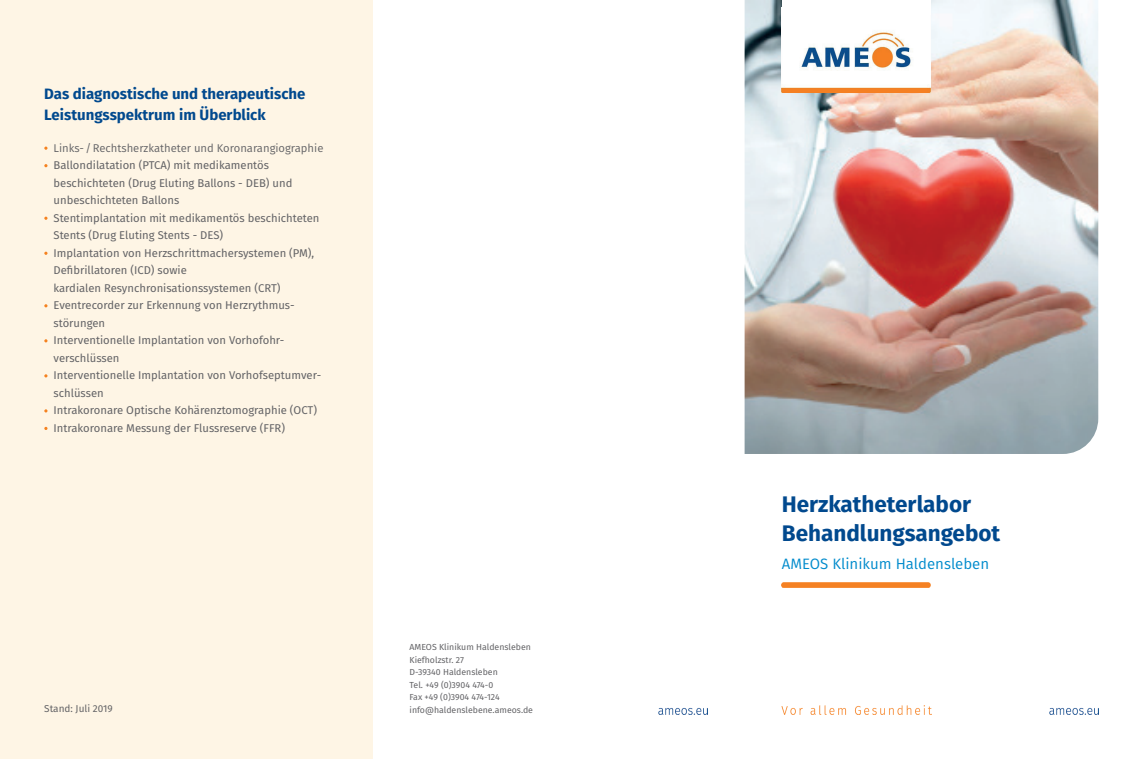
<style>
.page{position:relative;width:1124px;height:759px;background:#fff}
.page>*{position:absolute;margin:0;border:0;box-sizing:border-box;transform-origin:0 0}
.t1{font:700 22.5px/28.8px "Fira Sans";color:#01498e}
.t2{font:700 15px/21.2px "Fira Sans";color:#01498e}
.t3{font:15px "Fira Sans";color:#008bcc}
.t4{font:11.25px/17.5px "Fira Sans";color:#636366}
.t5{font:11.25px "Fira Sans";color:#636366}
.t6{font:10px "Fira Sans";color:#636366}
.t7{font:8.75px/12.5px "Fira Sans";color:#636366}
</style>
<div class="page">
<div style="left:0;top:0;width:372px;height:758px;background:#fef5e5"></div>
<img style="left:744px;top:0;width:354px;height:454px">
<img style="left:781px;top:14px;width:149px;height:79px">
<img style="left:781px;top:582px;width:149px;height:5px">
<img style="left:781px;top:705px;width:151px;height:9px">
<img style="left:1049px;top:708px;width:49px;height:6px">
<img style="left:658px;top:708px;width:49px;height:6px">
<div style="left:781px;top:0;width:149px;height:14px;background:#fff"></div>
<h2 class="t2" style="left:44px;top:82px;width:263px">Das diagnostische und therapeutische<br>Leistungsspektrum im Überblick</h2>
<p class="t5" style="left:54px;top:139px;width:271px">Links- / Rechtsherzkatheter und Koronarangiographie</p>
<p class="t4" style="left:54px;top:156px;width:269px">Ballondilatation (PTCA) mit medikamentös beschichteten (Drug Eluting Ballons - DEB) und unbeschichteten Ballons<br>Stentimplantation mit medikamentös beschichteten Stents (Drug Eluting Stents - DES)<br>Implantation von Herzschrittmachersystemen (PM), Defibrillatoren (ICD) sowie<br>kardialen Resynchronisationssystemen (CRT)<br>Eventrecorder zur Erkennung von Herzrythmus&shy;störungen<br>Interventionelle Implantation von Vorhofohr&shy;verschlüssen<br>Interventionelle Implantation von Vorhofseptumver&shy;schlüssen<br>Intrakoronare Optische Kohärenztomographie (OCT)<br>Intrakoronare Messung der Flussreserve (FFR)</p>
<p class="t6" style="left:44px;top:700px;width:70px">Stand: Juli 2019</p>
<p class="t7" style="left:409px;top:640px;width:125px">AMEOS Klinikum Haldensleben<br>Kiefholzstr. 27<br>D-39340 Haldensleben<br>Tel. +49 (0)3904 474-0<br>Fax +49 (0)3904 474-124 info@haldenslebene.ameos.de</p>
<h1 class="t1" style="left:781px;top:488px;width:220px">Herzkatheterlabor<br>Behandlungsangebot</h1>
<h2 class="t3" style="left:781px;top:552px;width:209px">AMEOS Klinikum Haldensleben</h2>
</div>
